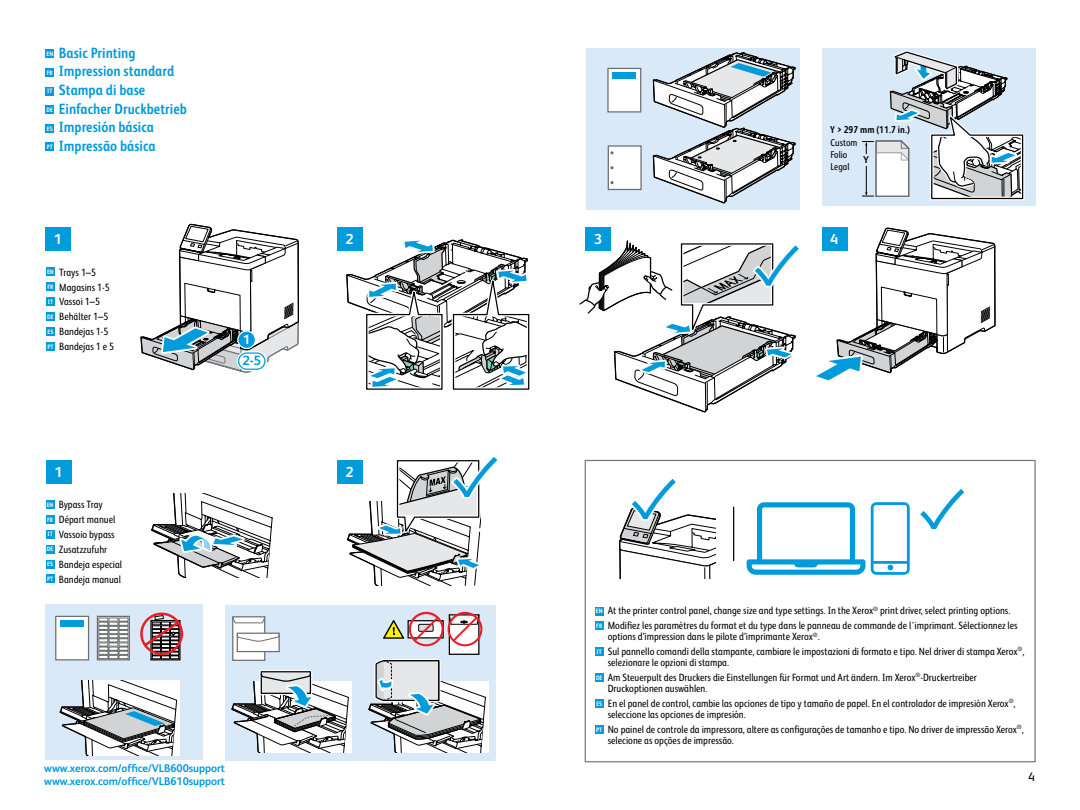
<style>
.page{position:relative;width:1080px;height:810px;background:#fff}
.page>*{position:absolute;margin:0;border:0;box-sizing:border-box;transform-origin:0 0}
.t1{font:700 14.88px/18.6px "Xerox Sans Condensed";color:#009bdb}
.t2{font:700 14.5px "Xerox Sans";color:#fff}
.t3{font:700 13.38px "Xerox Sans";color:#009bdb}
.t4{font:700 13.38px "Xerox Sans";color:#fff}
.t5{font:12.38px "Xerox Sans";color:#000}
.t6{font:700 11.12px/12.4px "Xerox Sans";letter-spacing:-.005em;color:#009bdb}
.t7{font:10.5px/14.9px "Xerox Sans Condensed";color:#000}
.t8{font:700 9.88px "Xerox Sans Condensed";color:#000}
.t9{font:9.88px/11.9px "Xerox Sans Condensed";color:#000}
.t10{font:700 9.88px "Xerox Sans";color:#000}
.t11{font:700 6.38px "Xerox Sans Condensed";color:#fff}
</style>
<div class="page">
<div style="left:45px;top:227px;width:26px;height:24px;background:#009bdb"></div>
<div style="left:337px;top:227px;width:25px;height:24px;background:#009bdb"></div>
<div style="left:46px;top:460px;width:25px;height:24px;background:#009bdb"></div>
<div style="left:337px;top:460px;width:25px;height:24px;background:#009bdb"></div>
<div style="left:585px;top:460px;width:451px;height:302px;border:1px solid #77787b"></div>
<hr style="left:733px;top:507px;width:1px;height:54px;background:#000">
<svg style="left:346px;top:235px;width:184px;height:155px"></svg>
<div style="left:822px;top:48px;width:214px;height:157px;background:#dae9f8"></div>
<div style="left:46px;top:605px;width:157px;height:155px;background:#dae9f8"></div>
<div style="left:55px;top:616px;width:34px;height:44px;background:#fff;border:1px solid #6d6e71"></div>
<div style="left:60px;top:620px;width:24px;height:6px;background:#009bdb"></div>
<svg style="left:150px;top:659px;width:31px;height:1px"></svg>
<svg style="left:140px;top:612px;width:44px;height:47px"></svg>
<svg style="left:97px;top:616px;width:33px;height:44px"></svg>
<svg style="left:99px;top:618px;width:29px;height:41px"></svg>
<div style="left:225px;top:605px;width:271px;height:155px;background:#dae9f8"></div>
<svg style="left:232px;top:623px;width:33px;height:38px"></svg>
<svg style="left:232px;top:616px;width:33px;height:7px"></svg>
<div style="left:237px;top:633px;width:43px;height:19px;background:#fff;border:1px solid #6d6e71"></div>
<svg style="left:237px;top:634px;width:43px;height:8px"></svg>
<div style="left:449px;top:614px;width:30px;height:41px;background:#fff;border:1px solid #000"></div>
<svg style="left:383px;top:612px;width:99px;height:34px"></svg>
<svg style="left:59px;top:681px;width:121px;height:75px;background:#bcc2c6"></svg>
<svg style="left:151px;top:494px;width:122px;height:84px"></svg>
<svg style="left:347px;top:456px;width:151px;height:130px"></svg>
<svg style="left:259px;top:670px;width:53px;height:2px"></svg>
<div style="left:261px;top:671px;width:50px;height:23px;background:#242424"></div>
<svg style="left:231px;top:672px;width:120px;height:81px"></svg>
<svg style="left:368px;top:659px;width:120px;height:94px"></svg>
<svg style="left:747px;top:502px;width:118px;height:73px"></svg>
<svg style="left:871px;top:489px;width:94px;height:86px"></svg>
<svg style="left:619px;top:479px;width:97px;height:99px"></svg>
<svg style="left:140px;top:223px;width:159px;height:150px"></svg>
<div style="left:237px;top:330px;width:19px;height:19px;border:2px solid #fff;border-radius:50%"></div>
<div style="left:239px;top:332px;width:16px;height:16px;background:#009bdb;border-radius:50%"></div>
<div style="left:237px;top:351px;width:30px;height:20px;border:4px solid #fff;border-radius:8px"></div>
<div style="left:239px;top:353px;width:26px;height:16px;background:#fff;border-radius:8px"></div>
<div style="left:238px;top:352px;width:28px;height:18px;border:1px solid #009bdb;border-radius:8px"></div>
<svg style="left:579px;top:48px;width:447px;height:365px"></svg>
<div style="left:46px;top:68px;width:8px;height:8px;background:#009bdb"></div>
<div style="left:46px;top:87px;width:8px;height:8px;background:#009bdb"></div>
<div style="left:46px;top:106px;width:8px;height:8px;background:#009bdb"></div>
<div style="left:46px;top:124px;width:8px;height:8px;background:#009bdb"></div>
<div style="left:46px;top:143px;width:8px;height:8px;background:#009bdb"></div>
<div style="left:46px;top:50px;width:8px;height:8px;background:#009bdb"></div>
<div style="left:46px;top:268px;width:9px;height:8px;background:#009bdb"></div>
<div style="left:46px;top:283px;width:9px;height:8px;background:#009bdb"></div>
<div style="left:46px;top:298px;width:9px;height:8px;background:#009bdb"></div>
<div style="left:46px;top:312px;width:9px;height:9px;background:#009bdb"></div>
<div style="left:46px;top:327px;width:9px;height:9px;background:#009bdb"></div>
<div style="left:46px;top:342px;width:9px;height:8px;background:#009bdb"></div>
<div style="left:46px;top:500px;width:8px;height:9px;background:#009bdb"></div>
<div style="left:46px;top:515px;width:8px;height:8px;background:#009bdb"></div>
<div style="left:46px;top:530px;width:8px;height:8px;background:#009bdb"></div>
<div style="left:46px;top:545px;width:8px;height:8px;background:#009bdb"></div>
<div style="left:46px;top:560px;width:8px;height:8px;background:#009bdb"></div>
<div style="left:46px;top:575px;width:8px;height:8px;background:#009bdb"></div>
<div style="left:595px;top:607px;width:9px;height:8px;background:#009bdb"></div>
<div style="left:595px;top:621px;width:9px;height:8px;background:#009bdb"></div>
<div style="left:595px;top:647px;width:9px;height:9px;background:#009bdb"></div>
<div style="left:595px;top:674px;width:9px;height:8px;background:#009bdb"></div>
<div style="left:595px;top:700px;width:9px;height:8px;background:#009bdb"></div>
<div style="left:595px;top:725px;width:9px;height:8px;background:#009bdb"></div>
<h1 class="t1" style="left:59px;top:43px;width:130px">Basic Printing<br>Impression standard<br>Stampa di base<br>Einfacher Druckbetrieb<br>Impresión básica<br>Impressão básica</h1>
<p class="t11" style="left:47px;top:49px;width:8px">EN</p>
<p class="t11" style="left:47px;top:68px;width:7px">FR</p>
<p class="t11" style="left:47px;top:87px;width:7px">IT</p>
<p class="t11" style="left:47px;top:105px;width:8px">DE</p>
<p class="t11" style="left:47px;top:124px;width:7px">ES</p>
<p class="t11" style="left:47px;top:142px;width:8px">PT</p>
<h2 class="t2" style="left:54px;top:230px;width:10px">1</h2>
<h2 class="t2" style="left:346px;top:230px;width:10px">2</h2>
<p class="t7" style="left:59px;top:264px;width:56px">Trays 1–5<br>Magasins 1-5<br>Vassoi 1–5<br>Behälter 1–5<br>Bandejas 1-5<br>Bandejas 1 e 5</p>
<p class="t11" style="left:47px;top:267px;width:8px">EN</p>
<p class="t11" style="left:48px;top:282px;width:7px">FR</p>
<p class="t11" style="left:48px;top:297px;width:7px">IT</p>
<p class="t11" style="left:47px;top:312px;width:8px">DE</p>
<p class="t11" style="left:48px;top:327px;width:7px">ES</p>
<p class="t11" style="left:47px;top:342px;width:8px">PT</p>
<p class="t4" style="left:243px;top:330px;width:9px">1</p>
<p class="t3" style="left:243px;top:352px;width:20px">2-5</p>
<h2 class="t2" style="left:55px;top:462px;width:10px">1</h2>
<h2 class="t2" style="left:346px;top:462px;width:10px">2</h2>
<p class="t7" style="left:59px;top:497px;width:65px">Bypass Tray<br>Départ manuel<br>Vassoio bypass<br>Zusatzzufuhr<br>Bandeja especial<br>Bandeja manual</p>
<p class="t11" style="left:47px;top:500px;width:8px">EN</p>
<p class="t11" style="left:47px;top:515px;width:7px">FR</p>
<p class="t11" style="left:48px;top:530px;width:7px">IT</p>
<p class="t11" style="left:47px;top:545px;width:8px">DE</p>
<p class="t11" style="left:47px;top:559px;width:7px">ES</p>
<p class="t11" style="left:47px;top:574px;width:8px">PT</p>
<p class="t6" style="left:44px;top:762px;width:182px">www.xerox.com/office/VLB600support www.xerox.com/office/VLB610support</p>
<p class="t8" style="left:830px;top:123px;width:81px">Y &gt; 297 mm (11.7 in.)</p>
<p class="t9" style="left:831px;top:136px;width:28px">Custom<br>Folio<br>Legal</p>
<p class="t10" style="left:863px;top:153px;width:7px">Y</p>
<h2 class="t2" style="left:594px;top:230px;width:10px">3</h2>
<h2 class="t2" style="left:830px;top:230px;width:10px">4</h2>
<p class="t7" style="left:608px;top:602px;width:411px">At the printer control panel, change size and type settings. In the Xerox<sup>®</sup> print driver, select printing options.<br>Modifiez les paramètres du format et du type dans le panneau de commande de l'imprimant. Sélectionnez les</p>
<p class="t7" style="left:608px;top:628px;width:418px">options d’impression dans le pilote d’imprimante Xerox<sup>®</sup>.<br>Sul pannello comandi della stampante, cambiare le impostazioni di formato e tipo. Nel driver di stampa Xerox<sup>®</sup>,</p>
<p class="t7" style="left:608px;top:654px;width:371px">selezionare le opzioni di stampa.<br>Am Steuerpult des Druckers die Einstellungen für Format und Art ändern. Im Xerox<sup>®</sup>-Druckertreiber</p>
<p class="t7" style="left:608px;top:681px;width:409px">Druckoptionen auswählen.<br>En el panel de control, cambie las opciones de tipo y tamaño de papel. En el controlador de impresión Xerox<sup>®</sup>,</p>
<p class="t7" style="left:608px;top:707px;width:418px">seleccione las opciones de impresión.<br>No painel de controle da impressora, altere as configurações de tamanho e tipo. No driver de impressão Xerox<sup>®</sup>,</p>
<p class="t7" style="left:608px;top:733px;width:128px">selecione as opções de impressão.</p>
<p class="t11" style="left:596px;top:607px;width:8px">EN</p>
<p class="t11" style="left:596px;top:621px;width:7px">FR</p>
<p class="t11" style="left:597px;top:647px;width:7px">IT</p>
<p class="t11" style="left:596px;top:673px;width:8px">DE</p>
<p class="t11" style="left:596px;top:699px;width:7px">ES</p>
<p class="t11" style="left:596px;top:725px;width:8px">PT</p>
<p class="t5" style="left:1028px;top:768px;width:8px">4</p>
</div>
